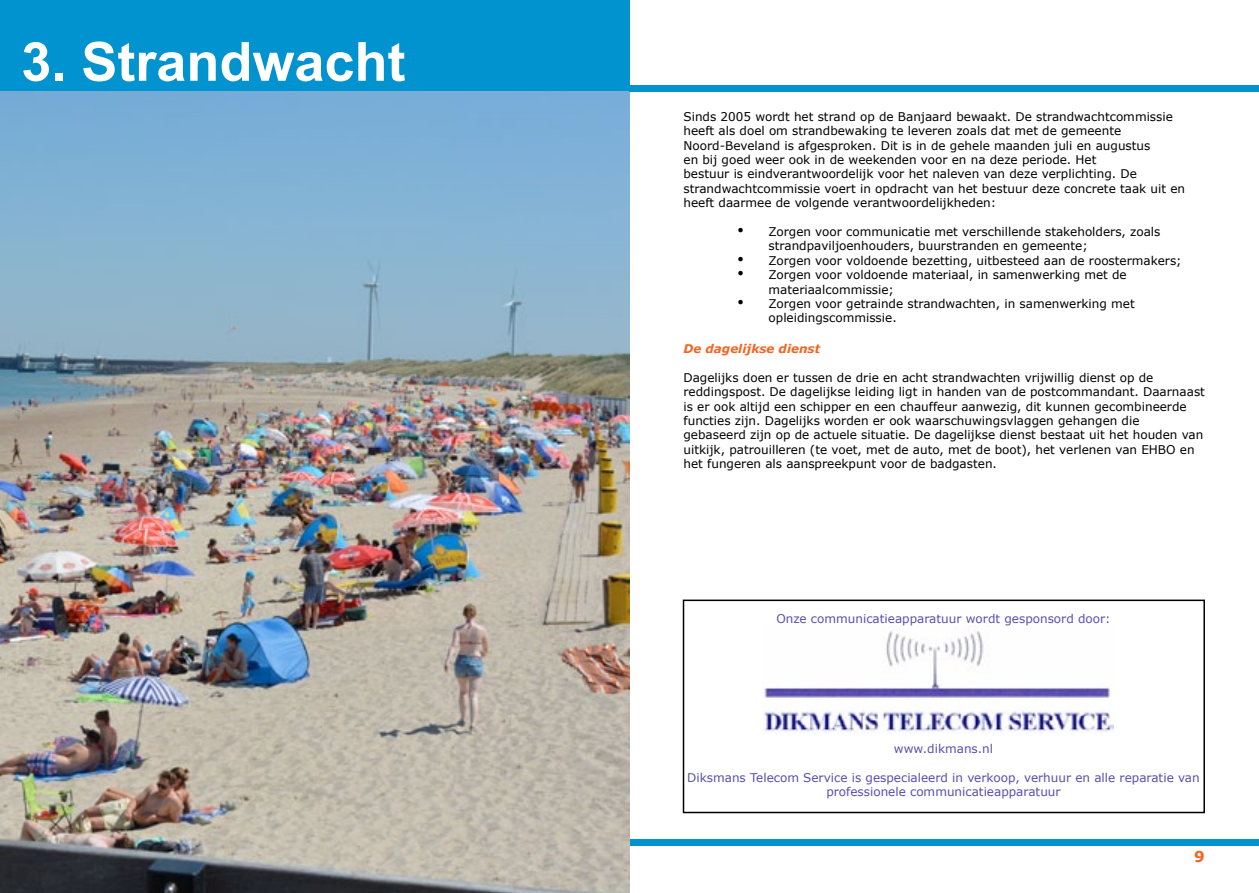
<style>
.page{position:relative;width:1259px;height:893px;background:#fff}
.page>*{position:absolute;margin:0;border:0;box-sizing:border-box;transform-origin:0 0}
.t1{font:700 54px "Arial";color:#fff}
.t2{font:700 15px "Verdana";color:#f26522}
.t3{font:12px/14.4px "Verdana";color:#000}
.t4{font:12px/14.4px "Verdana";color:#574fad;text-align:center}
.t5{font:italic 700 12px "Verdana";color:#f26522}
.s1{font-family:"Times New Roman";font-size:18px}
</style>
<div class="page">
<div style="left:0;top:0;width:629px;height:91px;background:#0093d0"></div>
<div style="left:0;top:839px;width:1259px;height:6px;background:#0093d0"></div>
<img style="left:0;top:91px;width:629px;height:802px">
<div style="left:629px;top:85px;width:630px;height:6px;background:#0093d0"></div>
<img style="left:762px;top:631px;width:351px;height:103px">
<div style="left:683px;top:600px;width:522px;height:213px;border:2px solid #000"></div>
<h1 class="t1" style="left:21px;top:26px;width:386px">3. Strandwacht</h1>
<p class="t3" style="left:683px;top:109px;width:503px">Sinds 2005 wordt het strand op de Banjaard bewaakt. De strandwachtcommissie heeft als doel om strandbewaking te leveren zoals dat met de gemeente Noord-Beveland is afgesproken. Dit is in de gehele maanden juli en augustus<br>en bij goed weer ook in de weekenden voor en na deze periode. Het<br>bestuur is eindverantwoordelijk voor het naleven van deze verplichting. De strandwachtcommissie voert in opdracht van het bestuur deze concrete taak uit en heeft daarmee de volgende verantwoordelijkheden:</p>
<p class="t3" style="left:768px;top:225px;width:393px;text-indent:-31px"><span class="s1">•</span> Zorgen voor communicatie met verschillende stakeholders, zoals strandpaviljoenhouders, buurstranden en gemeente;</p>
<p class="t3" style="left:737px;top:253px;width:446px"><span class="s1">•</span> Zorgen voor voldoende bezetting, uitbesteed aan de roostermakers;</p>
<p class="t3" style="left:768px;top:268px;width:360px;text-indent:-31px"><span class="s1">•</span> Zorgen voor voldoende materiaal, in samenwerking met de materiaalcommissie;</p>
<p class="t3" style="left:768px;top:297px;width:368px;text-indent:-31px"><span class="s1">•</span> Zorgen voor getrainde strandwachten, in samenwerking met opleidingscommissie.</p>
<p class="t5" style="left:683px;top:341px;width:138px">De dagelijkse dienst</p>
<p class="t3" style="left:683px;top:370px;width:523px">Dagelijks doen er tussen de drie en acht strandwachten vrijwillig dienst op de reddingspost. De dagelijkse leiding ligt in handen van de postcommandant. Daarnaast is er ook altijd een schipper en een chauffeur aanwezig, dit kunnen gecombineerde functies zijn. Dagelijks worden er ook waarschuwingsvlaggen gehangen die gebaseerd zijn op de actuele situatie. De dagelijkse dienst bestaat uit het houden van uitkijk, patrouilleren (te voet, met de auto, met de boot), het verlenen van EHBO en het fungeren als aanspreekpunt voor de badgasten.</p>
<p class="t4" style="left:776px;top:612px;width:336px">Onze communicatieapparatuur wordt gesponsord door:</p>
<p class="t4" style="left:894px;top:741px;width:101px">www.dikmans.nl</p>
<p class="t4" style="left:687px;top:770px;width:514px">Diksmans Telecom Service is gespecialeerd in verkoop, verhuur en alle reparatie van professionele communicatieapparatuur</p>
<p class="t2" style="left:1194px;top:847px;width:12px">9</p>
</div>
